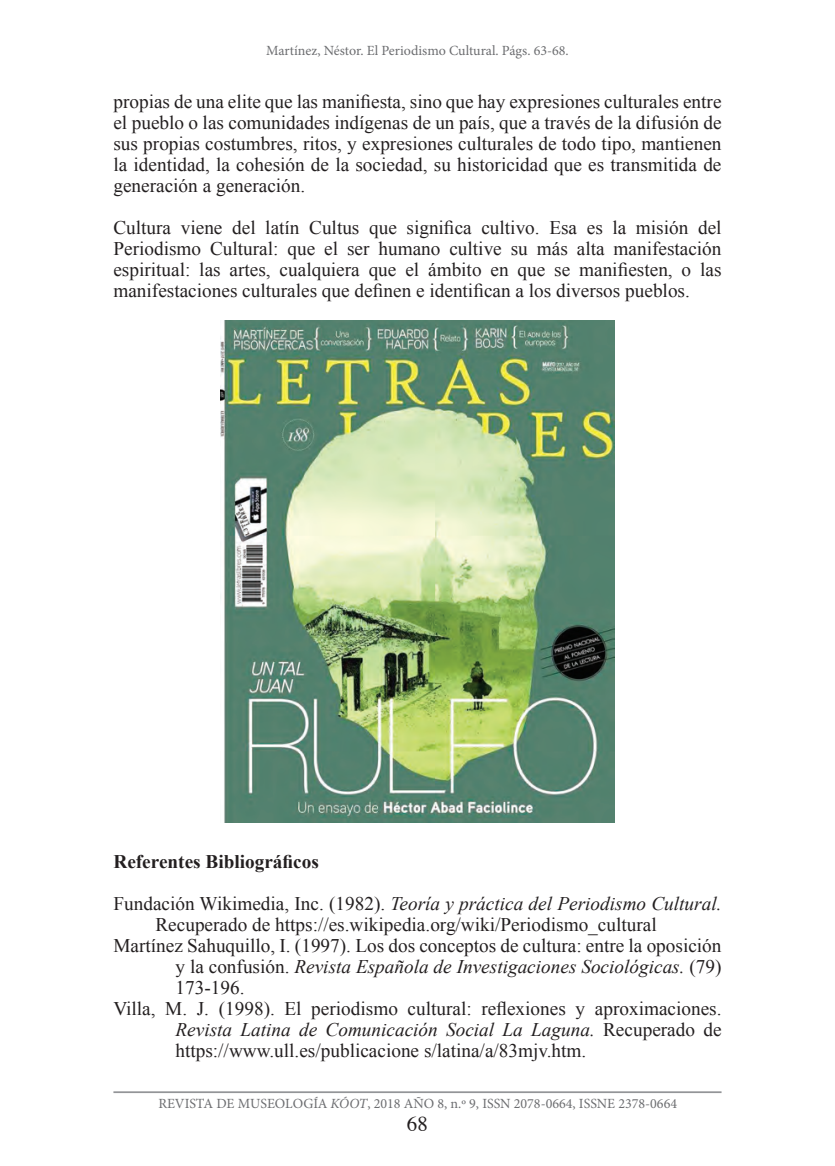
<style>
.page{position:relative;width:835px;height:1166px;background:#fff}
.page>*{position:absolute;margin:0;border:0;box-sizing:border-box;transform-origin:0 0}
.t1{font:21px "Times";color:#231f20}
.t2{font:19.25px/21px "Times New Roman";color:#231f20;text-align:justify}
.t3{font:italic 19.25px/42px "Times New Roman";color:#231f20}
.t4{font:14px "Minion Pro";color:#6c6d70}
.s1{font-weight:700;font-style:normal}
.s2{font-style:normal}
.s3{font-style:italic}
</style>
<div class="page">
<hr style="left:113px;top:1091px;width:608px;height:2px;background:#939598">
<img style="left:220px;top:321px;width:395px;height:501px">
<p class="t4" style="left:266px;top:42px;width:304px">Martínez, Néstor. El Periodismo Cultural. Págs. 63-68.</p>
<p class="t2" style="left:113px;top:91px;width:609px">propias de una elite que las manifiesta, sino que hay expresiones culturales entre el pueblo o las comunidades indígenas de un país, que a través de la difusión de sus propias costumbres, ritos, y expresiones culturales de todo tipo, mantienen la identidad, la cohesión de la sociedad, su historicidad que es transmitida de generación a generación.</p>
<p class="t2" style="left:113px;top:217px;width:609px">Cultura viene del latín Cultus que significa cultivo. Esa es la misión del Periodismo Cultural: que el ser humano cultive su más alta manifestación espiritual: las artes, cualquiera que el ámbito en que se manifiesten, o las manifestaciones culturales que definen e identifican a los diversos pueblos.</p>
<p class="t3" style="left:113px;top:840px;width:609px"><span class="s1">Referentes Bibliográficos<br></span><span class="s2">Fundación Wikimedia, Inc. (1982).</span> Teoría y práctica del Periodismo Cultural.</p>
<p class="t2" style="left:155px;top:913px;width:503px">Recuperado de https://es.wikipedia.org/wiki/Periodismo_cultural</p>
<p class="t2" style="left:113px;top:934px;width:609px">Martínez Sahuquillo, I. (1997). Los dos conceptos de cultura: entre la oposición</p>
<p class="t3" style="left:175px;top:945px;width:547px"><span class="s2">y la confusión.</span> Revista Española de Investigaciones Sociológicas. <span class="s2">(79)</span></p>
<p class="t2" style="left:175px;top:976px;width:70px">173-196.</p>
<p class="t2" style="left:113px;top:997px;width:609px">Villa, M. J. (1998). El periodismo cultural: reflexiones y aproximaciones.</p>
<p class="t3" style="left:175px;top:1008px;width:547px">Revista Latina de Comunicación Social La Laguna. <span class="s2">Recuperado de</span></p>
<p class="t2" style="left:175px;top:1039px;width:412px">https://www.ull.es/publicacione s/latina/a/83mjv.htm.</p>
<p class="t4" style="left:158px;top:1093px;width:520px">REVISTA DE MUSEOLOGÍA <span class="s3">KÓOT</span>, 2018 AÑO 8, n.º 9, ISSN 2078-0664, ISSNE 2378-0664</p>
<p class="t1" style="left:407px;top:1110px;width:22px">68</p>
</div>
